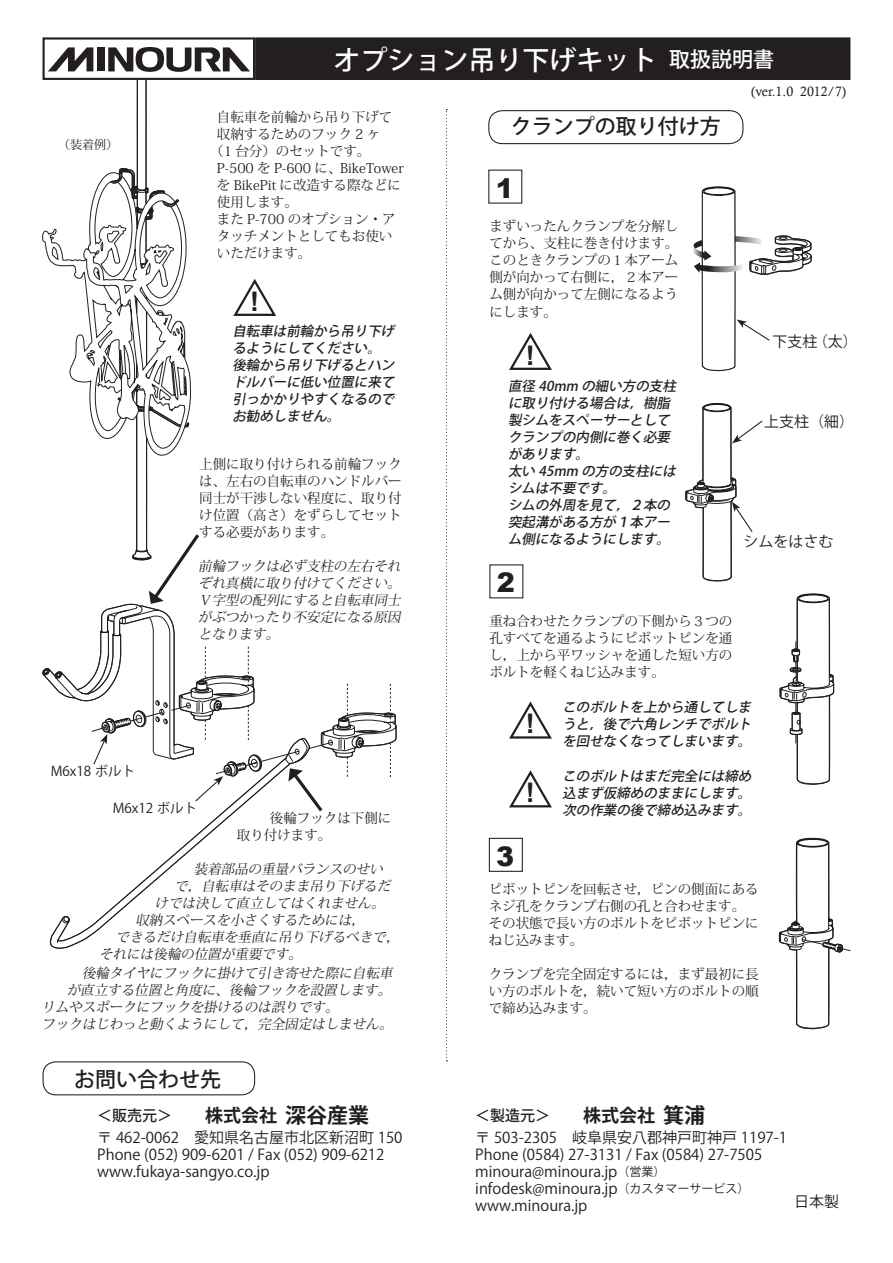
<style>
.page{position:relative;width:893px;height:1263px;background:#fff}
.page>*{position:absolute;margin:0;border:0;box-sizing:border-box;transform-origin:0 0}
.t1{font:500 27px "Koz Go Pro";color:#fff}
.t2{font:700 27px "Arial";color:#231f20}
.t3{font:900 27px "Arial";color:#231f20}
.t4{font:500 21px "Koz Go Pro";color:#231f20}
.t5{font:700 18px "Koz Go Pro";color:#231f20}
.t6{font:15px/17px "Koz Go Pro";color:#231f20}
.t7{font:500 15px "Koz Go Pro";color:#231f20}
.t8{font:13.5px/17px "Koz Min Pro";color:#231f20;text-align:justify}
.t9{font:italic 500 13.5px/17px "Koz Go Pro";color:#231f20;text-align:justify}
.t10{font:italic 13.5px/17px "Koz Min Pro";color:#231f20;text-align:justify}
.t11{font:13.5px "Koz Go Pro";color:#231f20}
.t12{font:13.5px "Calisto";color:#231f20}
.t13{font:12px "Koz Min Pro";color:#231f20}
.s1{font-size:21px}
.s2{font-size:12px}
</style>
<div class="page">
<div style="left:256px;top:38px;width:594px;height:41px;background:#231f20"></div>
<div style="left:255px;top:37px;width:595px;height:43px;border:2px solid #231f20"></div>
<div style="left:488px;top:110px;width:255px;height:34px;border:1px solid #231f20;border-radius:14px"></div>
<svg style="left:779px;top:593px;width:56px;height:192px"></svg>
<svg style="left:509px;top:701px;width:43px;height:38px"></svg>
<svg style="left:509px;top:333px;width:43px;height:37px"></svg>
<svg style="left:693px;top:186px;width:119px;height:186px"></svg>
<svg style="left:685px;top:403px;width:78px;height:179px"></svg>
<svg style="left:509px;top:770px;width:43px;height:38px"></svg>
<svg style="left:778px;top:837px;width:73px;height:193px"></svg>
<div style="left:489px;top:838px;width:34px;height:34px;border:1px solid #231f20"></div>
<div style="left:43px;top:1061px;width:212px;height:34px;border:1px solid #231f20;border-radius:13px"></div>
<svg style="left:57px;top:815px;width:175px;height:128px"></svg>
<svg style="left:446px;top:109px;width:1px;height:952px"></svg>
<svg style="left:42px;top:38px;width:355px;height:777px"></svg>
<p class="t13" style="left:58px;top:136px;width:61px">（装着例）</p>
<h1 class="t1" style="left:333px;top:42px;width:442px">オプション吊り下げキット <span class="s1">取扱説明書</span></h1>
<p class="t12" style="left:751px;top:83px;width:96px">(ver.1.0 2012/7)</p>
<h2 class="t4" style="left:511px;top:113px;width:211px">クランプの取り付け方</h2>
<p class="t8" style="left:217px;top:108px;width:177px">自転車を前輪から吊り下げて</p>
<p class="t8" style="left:217px;top:125px;width:165px">収納するためのフック 2 ヶ</p>
<p class="t8" style="left:210px;top:142px;width:162px">（1 台分）のセットです。</p>
<p class="t8" style="left:217px;top:159px;width:189px">P-500 を P-600 に、BikeTower</p>
<p class="t8" style="left:217px;top:176px;width:186px">を BikePit に改造する際などに</p>
<p class="t8" style="left:217px;top:193px;width:82px">使用します。</p>
<p class="t8" style="left:217px;top:210px;width:180px">また P-700 のオプション・ア</p>
<p class="t8" style="left:217px;top:227px;width:177px">タッチメントとしてもお使い</p>
<p class="t8" style="left:217px;top:244px;width:96px">いただけます。</p>
<h1 class="t2" style="left:250px;top:286px;width:10px">!</h1>
<p class="t9" style="left:232px;top:324px;width:167px;text-align:left">自転車は前輪から吊り下げるようにしてください。後輪から吊り下げるとハンドルバーに低い位置に来て引っかかりやすくなるのでお勧めしません。</p>
<h1 class="t3" style="left:496px;top:173px;width:20px">1</h1>
<p class="t8" style="left:489px;top:218px;width:190px">まずいったんクランプを分解してから、支柱に巻き付けます。このときクランプの１本アーム側が向かって右側に，２本アーム側が向かって左側になるようにします。</p>
<p class="t6" style="left:772px;top:333px;width:87px">下支柱（太）</p>
<h1 class="t2" style="left:526px;top:340px;width:10px">!</h1>
<p class="t9" style="left:508px;top:378px;width:173px;text-align:left">直径 40mm の細い方の支柱に取り付ける場合は，樹脂製シムをスペーサーとしてクランプの内側に巻く必要があります。<br>太い 45mm の方の支柱にはシムは不要です。<br>シムの外周を見て，２本の突起溝がある方が１本アーム側になるようにします。</p>
<p class="t6" style="left:764px;top:414px;width:92px">上支柱（細）</p>
<p class="t8" style="left:199px;top:455px;width:204px">上側に取り付けられる前輪フックは、左右の自転車のハンドルバー同士が干渉しない程度に、取り付け位置（高さ）をずらしてセットする必要があります。</p>
<p class="t10" style="left:198px;top:557px;width:207px">前輪フックは必ず支柱の左右それぞれ真横に取り付けてください。Ｖ字型の配列にすると自転車同士がぶつかったり不安定になる原因となります。</p>
<p class="t6" style="left:744px;top:534px;width:91px">シムをはさむ</p>
<h1 class="t3" style="left:497px;top:568px;width:20px">2</h1>
<p class="t8" style="left:489px;top:612px;width:244px">重ね合わせたクランプの下側から３つの孔すべてを通るようにピボットピンを通し，上から平ワッシャを通した短い方のボルトを軽くねじ込みます。</p>
<h1 class="t2" style="left:526px;top:709px;width:10px">!</h1>
<p class="t9" style="left:562px;top:699px;width:194px">このボルトを上から通してしまうと，後で六角レンチでボルトを回せなくなってしまいます。</p>
<p class="t11" style="left:51px;top:762px;width:86px">M6x18 ボルト</p>
<p class="t11" style="left:113px;top:799px;width:86px">M6x12 ボルト</p>
<p class="t8" style="left:237px;top:809px;width:156px;text-indent:33px">後輪フックは下側に取り付けます。</p>
<p class="t10" style="left:194px;top:860px;width:194px">装着部品の重量バランスのせい</p>
<p class="t10" style="left:174px;top:877px;width:221px">で，自転車はそのまま吊り下げるだ</p>
<p class="t10" style="left:155px;top:894px;width:234px">けでは決して直立してはくれません。</p>
<p class="t10" style="left:135px;top:911px;width:234px">収納スペースを小さくするためには，</p>
<p class="t10" style="left:116px;top:928px;width:288px">できるだけ自転車を垂直に吊り下げるべきで，</p>
<p class="t10" style="left:99px;top:945px;width:207px">それには後輪の位置が重要です。</p>
<p class="t10" style="left:82px;top:964px;width:315px">後輪タイヤにフックに掛けて引き寄せた際に自転車</p>
<p class="t10" style="left:67px;top:981px;width:329px">が直立する位置と角度に、後輪フックを設置します。</p>
<p class="t10" style="left:42px;top:998px;width:302px">リムやスポークにフックを掛けるのは誤りです。</p>
<p class="t10" style="left:42px;top:1015px;width:356px">フックはじわっと動くようにして，完全固定はしません。</p>
<h1 class="t2" style="left:526px;top:778px;width:10px">!</h1>
<p class="t9" style="left:562px;top:768px;width:194px">このボルトはまだ完全には締め込まず仮締めのままにします。次の作業の後で締め込みます。</p>
<h1 class="t3" style="left:496px;top:841px;width:20px">3</h1>
<p class="t8" style="left:489px;top:880px;width:271px;text-align:left">ピボットピンを回転させ，ピンの側面にあるネジ孔をクランプ右側の孔と合わせます。その状態で長い方のボルトをピボットピンにねじ込みます。</p>
<p class="t8" style="left:489px;top:965px;width:271px">クランプを完全固定するには，まず最初に長い方のボルトを，続いて短い方のボルトの順で締め込みます。</p>
<h2 class="t4" style="left:74px;top:1065px;width:149px">お問い合わせ先</h2>
<p class="t7" style="left:97px;top:1105px;width:76px">＜販売元＞</p>
<h3 class="t5" style="left:205px;top:1103px;width:165px">株式会社 <span class="s1">深谷産業</span></h3>
<p class="t7" style="left:475px;top:1105px;width:76px">＜製造元＞</p>
<h3 class="t5" style="left:583px;top:1103px;width:123px">株式会社 <span class="s1">箕浦</span></h3>
<p class="t6" style="left:97px;top:1129px;width:307px">〒 462-0062　愛知県名古屋市北区新沼町 150</p>
<p class="t6" style="left:475px;top:1129px;width:313px">〒 503-2305　岐阜県安八郡神戸町神戸 1197-1</p>
<p class="t6" style="left:97px;top:1146px;width:289px">Phone (052) 909-6201 / Fax (052) 909-6212</p>
<p class="t6" style="left:475px;top:1146px;width:289px">Phone (0584) 27-3131 / Fax (0584) 27-7505</p>
<p class="t6" style="left:97px;top:1163px;width:174px">www.fukaya-sangyo.co.jp</p>
<p class="t6" style="left:475px;top:1163px;width:276px">minoura@minoura.jp<span class="s2">（営業）</span>infodesk@minoura.jp<span class="s2">（カスタマーサービス）</span>www.minoura.jp</p>
<p class="t6" style="left:794px;top:1194px;width:46px">日本製</p>
</div>
